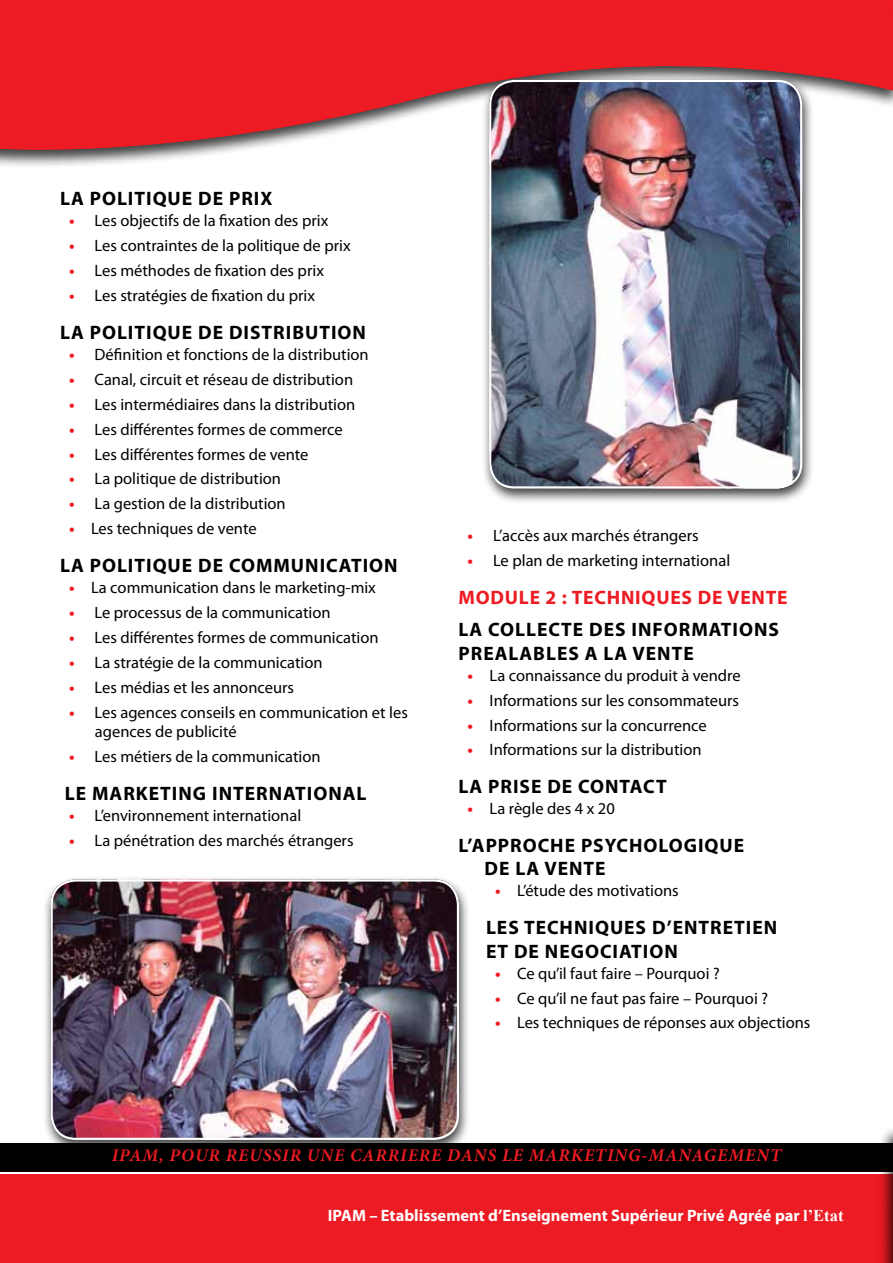
<style>
.page{position:relative;width:893px;height:1263px;background:#fff}
.page>*{position:absolute;margin:0;border:0;box-sizing:border-box;transform-origin:0 0}
.t1{font:700 19.5px "Myriad Pro";letter-spacing:.05em;color:#000}
.t2{font:700 19.5px "Myriad Pro";letter-spacing:.04em;color:#ed1b23}
.t3{font:italic 700 18px "Minion Pro";letter-spacing:.05em;color:#ed1b23}
.t4{font:16.5px/19.5px "Myriad Pro";color:#000}
.t5{font:700 16.5px "Myriad Pro";color:#fff}
.s1{font-weight:700;color:#ed1b23}
.s2{font-family:"Times New Roman"}
</style>
<div class="page">
<div style="left:0;top:1174px;width:893px;height:89px;background:#ed1b23"></div>
<div style="left:0;top:1143px;width:893px;height:28px;background:#000"></div>
<div style="left:877px;top:1123px;width:16px;height:140px;background:#000;opacity:.75"></div>
<svg style="left:0;top:0;width:893px;height:163px;fill:#ed1b23"></svg>
<svg style="left:892px;top:1125px;width:1px;height:138px"></svg>
<div style="left:42px;top:874px;width:429px;height:281px;background:#000;opacity:.75"></div>
<img style="left:51px;top:879px;width:408px;height:261px">
<div style="left:51px;top:879px;width:408px;height:261px;border:2px solid #fff;border-radius:24px"></div>
<div style="left:480px;top:75px;width:334px;height:429px;background:#000;opacity:.75"></div>
<img style="left:489px;top:80px;width:313px;height:408px">
<div style="left:489px;top:80px;width:313px;height:408px;border:2px solid #fff;border-radius:24px"></div>
<p class="t1" style="left:60px;top:186px;width:214px">LA POLITIQUE DE PRIX</p>
<p class="t4" style="left:69px;top:211px;width:261px"><span class="s1">•</span> Les objectifs de la fixation des prix</p>
<p class="t4" style="left:69px;top:236px;width:283px"><span class="s1">•</span> Les contraintes de la politique de prix</p>
<p class="t4" style="left:69px;top:261px;width:256px"><span class="s1">•</span> Les méthodes de fixation des prix</p>
<p class="t4" style="left:69px;top:286px;width:248px"><span class="s1">•</span> Les stratégies de fixation du prix</p>
<p class="t1" style="left:60px;top:320px;width:181px">LA POLITIQUE DE DISTRI</p>
<p class="t1" style="left:292px;top:320px;width:26px">BUTION</p>
<p class="t4" style="left:69px;top:344px;width:301px"><span class="s1">•</span> Définition et fonctions de la distribution</p>
<p class="t4" style="left:69px;top:369px;width:286px"><span class="s1">•</span> Canal, circuit et réseau de distribution</p>
<p class="t4" style="left:69px;top:394px;width:288px"><span class="s1">•</span> Les intermédiaires dans la distribution</p>
<p class="t4" style="left:69px;top:419px;width:275px"><span class="s1">•</span> Les différentes formes de commerce</p>
<p class="t4" style="left:69px;top:444px;width:241px"><span class="s1">•</span> Les différentes formes de vente</p>
<p class="t4" style="left:69px;top:469px;width:214px"><span class="s1">•</span> La politique de distribution</p>
<p class="t4" style="left:69px;top:494px;width:218px"><span class="s1">•</span> La gestion de la distribution</p>
<p class="t4" style="left:69px;top:519px;width:189px"><span class="s1">•</span> Les techniques de vente</p>
<p class="t1" style="left:60px;top:553px;width:243px">LA POLITIQUE DE COMMUNI</p>
<p class="t1" style="left:326px;top:553px;width:26px">CATION</p>
<p class="t4" style="left:69px;top:577px;width:308px"><span class="s1">•</span> La communication dans le marketing-mix</p>
<p class="t4" style="left:69px;top:602px;width:263px"><span class="s1">•</span> Le processus de la communication</p>
<p class="t4" style="left:69px;top:627px;width:311px"><span class="s1">•</span> Les différentes formes de communication</p>
<p class="t4" style="left:69px;top:652px;width:255px"><span class="s1">•</span> La stratégie de la communication</p>
<p class="t4" style="left:69px;top:677px;width:227px"><span class="s1">•</span> Les médias et les annonceurs</p>
<p class="t4" style="left:95px;top:702px;width:314px;text-indent:-26px"><span class="s1">•</span> Les agences conseils en communication et les agences de publicité</p>
<p class="t4" style="left:69px;top:746px;width:253px"><span class="s1">•</span> Les métiers de la communication</p>
<p class="t1" style="left:65px;top:780px;width:58px">LE MARKETING</p>
<p class="t1" style="left:212px;top:780px;width:13px">INTERNATIONA</p>
<p class="t1" style="left:357px;top:780px;width:11px">L</p>
<p class="t4" style="left:69px;top:805px;width:234px"><span class="s1">•</span> L’environnement international</p>
<p class="t4" style="left:69px;top:830px;width:286px"><span class="s1">•</span> La pénétration des marchés étrangers</p>
<p class="t4" style="left:467px;top:526px;width:233px"><span class="s1">•</span> L’accès aux marchés étrangers</p>
<p class="t4" style="left:467px;top:550px;width:264px"><span class="s1">•</span> Le plan de marketing international</p>
<p class="t2" style="left:458px;top:585px;width:32px">MODU</p>
<p class="t2" style="left:519px;top:585px;width:150px">LE 2 : TECHNIQUES</p>
<p class="t2" style="left:698px;top:585px;width:56px">DE VENTE</p>
<p class="t1" style="left:458px;top:617px;width:144px">LA COLLECTE DES</p>
<p class="t1" style="left:632px;top:617px;width:90px">IN FORMATIONS</p>
<p class="t1" style="left:458px;top:640px;width:25px">PREA</p>
<p class="t1" style="left:508px;top:640px;width:150px">LABLES A LA VENTE</p>
<p class="t4" style="left:467px;top:665px;width:275px"><span class="s1">•</span> La connaissance du produit à vendre</p>
<p class="t4" style="left:467px;top:690px;width:273px"><span class="s1">•</span> Informations sur les consommateurs</p>
<p class="t4" style="left:467px;top:715px;width:241px"><span class="s1">•</span> Informations sur la concurrence</p>
<p class="t4" style="left:467px;top:740px;width:236px"><span class="s1">•</span> Informations sur la distribution</p>
<p class="t1" style="left:458px;top:774px;width:53px">LA PRISE</p>
<p class="t1" style="left:547px;top:774px;width:57px">DE CONTA</p>
<p class="t1" style="left:643px;top:774px;width:24px">CT</p>
<p class="t4" style="left:467px;top:799px;width:149px"><span class="s1">•</span> La règle des 4 x 20</p>
<p class="t1" style="left:458px;top:833px;width:223px">L’APPROCHE PSYCHOLOGI</p>
<p class="t1" style="left:704px;top:833px;width:28px">QUE</p>
<p class="t1" style="left:485px;top:856px;width:86px">DE LA VENTE</p>
<p class="t4" style="left:495px;top:881px;width:185px"><span class="s1">•</span> L’étude des motivations</p>
<p class="t1" style="left:486px;top:915px;width:137px">LES TECHNIQUES</p>
<p class="t1" style="left:652px;top:915px;width:34px">D’ENTRETIEN</p>
<p class="t1" style="left:486px;top:938px;width:73px">ETDENEGO</p>
<p class="t1" style="left:600px;top:938px;width:25px">CIATION</p>
<p class="t4" style="left:495px;top:963px;width:226px"><span class="s1">•</span> Ce qu’il faut faire – Pourquoi ?</p>
<p class="t4" style="left:495px;top:988px;width:275px"><span class="s1">•</span> Ce qu’il ne faut pas faire – Pourquoi ?</p>
<p class="t4" style="left:495px;top:1013px;width:317px"><span class="s1">•</span> Les techniques de réponses aux objections</p>
<p class="t3" style="left:112px;top:1142px;width:671px">IPAM, POUR REUSSIR UNE CARRIERE DANS LE MARKETING-MANAGEMENT</p>
<p class="t5" style="left:328px;top:1205px;width:517px">IPAM – Etablissement d’Enseignement Supérieur Privé Agréé par <span class="s2">l’Etat</span></p>
</div>
